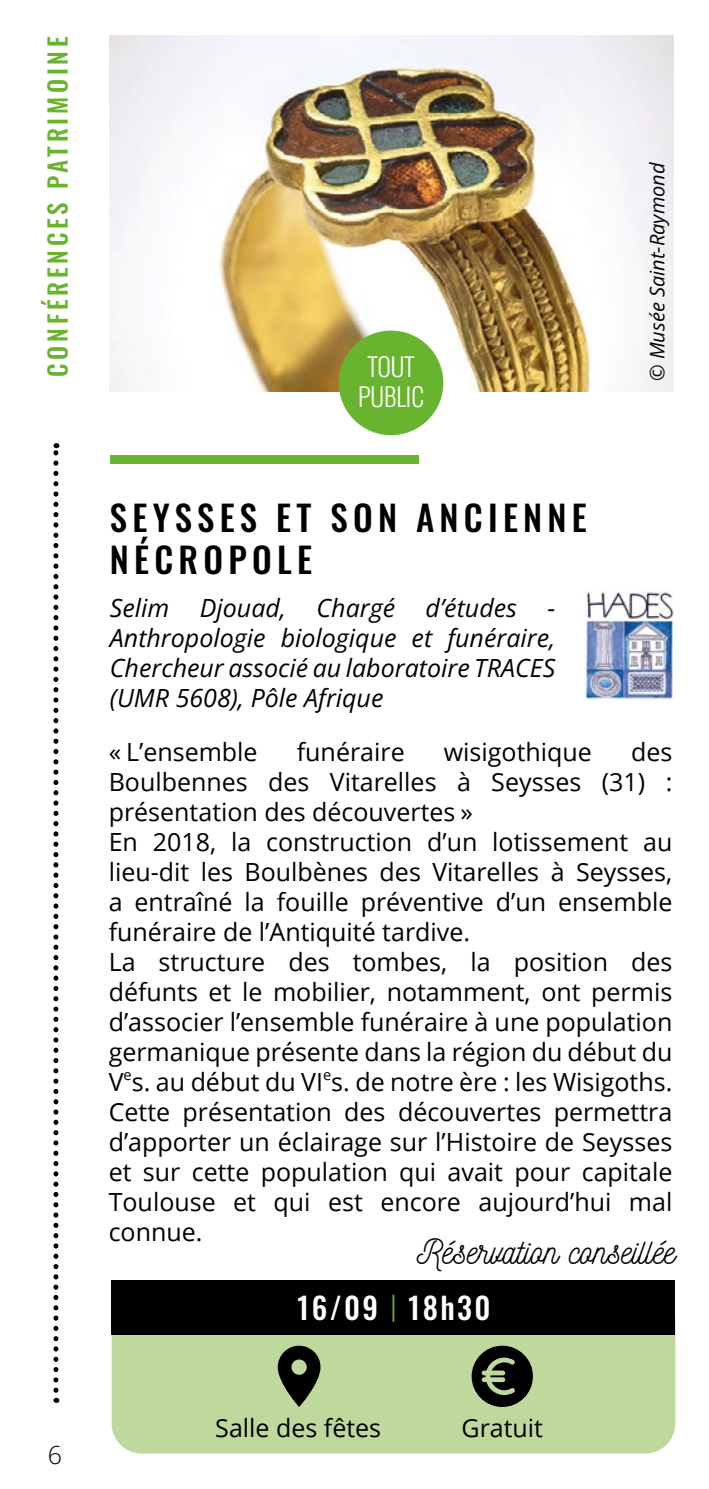
<style>
.page{position:relative;width:709px;height:1489px;background:#fff}
.page>*{position:absolute;margin:0;border:0;box-sizing:border-box;transform-origin:0 0}
.t1{font:500 35px/42px "Oswald";letter-spacing:.15em;color:#000}
.t2{font:35px "Nickainley";color:#000}
.t3{font:500 30px "Oswald";letter-spacing:.08em;color:#fff}
.t4{font:25px/30px "Open Sans";color:#000}
.t5{font:italic 25px/30px "Open Sans";color:#000;text-align:justify}
.t6{font:500 25px "Oswald";letter-spacing:.15em;color:#69b42e}
.t7{font:300 25px/30px "Oswald";color:#fff;text-align:center}
.t8{font:300 25px "Open Sans";color:#000}
.t9{font:italic 20px "Open Sans";color:#000}
.s1{font-weight:300;color:#69b42e}
</style>
<div class="page">
<svg style="left:53px;top:443px;width:5px;height:947px"></svg>
<img style="left:110px;top:35px;width:563px;height:357px">
<div style="left:110px;top:455px;width:308px;height:9px;background:#69b42e"></div>
<div style="left:339px;top:330px;width:104px;height:105px;background:#69b42e;border-radius:50%"></div>
<div style="left:112px;top:1289px;width:563px;height:164px;background:#bed99b;border-radius:30px"></div>
<svg style="left:278px;top:1345px;width:42px;height:61px"></svg>
<svg style="left:471px;top:1345px;width:62px;height:61px"></svg>
<div style="left:112px;top:1280px;width:563px;height:54px;background:#000"></div>
<img style="left:583px;top:592px;width:91px;height:107px">
<p class="t6" style="left:45px;top:377px;width:342px;rotate:-90deg">CONFÉRENCES PATRIMOINE</p>
<p class="t8" style="left:48px;top:1437px;width:16px">6</p>
<p class="t7" style="left:358px;top:351px;width:67px">TOUT<br>PUBLIC</p>
<h1 class="t1" style="left:110px;top:499px;width:478px">SEYSSES ET SON ANCIENNE<br>NÉCROPOLE</h1>
<p class="t5" style="left:110px;top:592px;width:447px">Selim Djouad, Chargé d’études - Anthropologie biologique et funéraire, Chercheur associé au laboratoire TRACES (UMR 5608), Pôle Afrique</p>
<p class="t9" style="left:643px;top:381px;width:220px;rotate:-90deg">© Musée Saint-Raymond</p>
<p class="t4" style="left:109px;top:735px;width:150px">« L’ensemble</p>
<p class="t4" style="left:297px;top:735px;width:109px">funéraire</p>
<p class="t4" style="left:444px;top:735px;width:150px">wisigothique</p>
<p class="t4" style="left:109px;top:735px;width:565px;text-indent:522px">des Boulbennes des Vitarelles à Seysses (31) : présentation des découvertes »<br>En 2018, la construction d’un lotissement au lieu-dit les Boulbènes des Vitarelles à Seysses, a entraîné la fouille préventive d’un ensemble funéraire de l’Antiquité tardive.<br>La structure des tombes, la position des défunts et le mobilier, notamment, ont permis d’associer l’ensemble funéraire à une population germanique présente dans la région du début du V<sup>e</sup>s. au début du VI<sup>e</sup>s. de notre ère : les Wisigoths.<br>Cette présentation des découvertes permettra d’apporter un éclairage sur l’Histoire de Seysses et sur cette population qui avait pour capitale Toulouse et qui est encore aujourd’hui mal connue.</p>
<h1 class="t2" style="left:417px;top:1228px;width:260px">Réservation conseillée</h1>
<p class="t3" style="left:298px;top:1291px;width:194px">16/09 <span class="s1">|</span> 18h30</p>
<p class="t4" style="left:215px;top:1411px;width:167px">Salle des fêtes</p>
<p class="t4" style="left:461px;top:1411px;width:83px">Gratuit</p>
</div>
